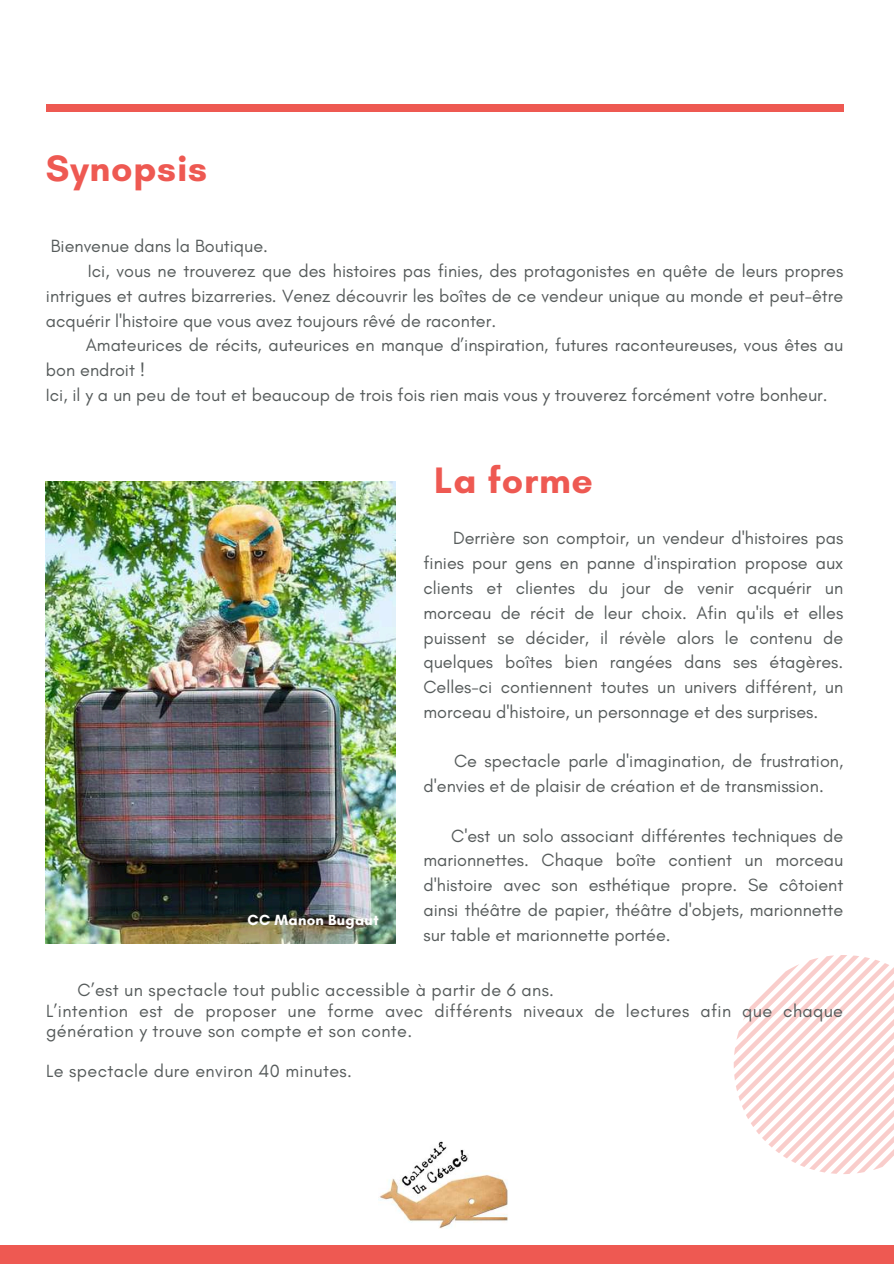
<style>
.page{position:relative;width:894px;height:1264px;background:#fff}
.page>*{position:absolute;margin:0;border:0;box-sizing:border-box;transform-origin:0 0}
.t1{font:700 37.5px "Glacial Indifference";letter-spacing:.02em;color:#ee5952}
.t2{font:18px/24.8px "Glacial Indifference";color:#565b5b;text-align:justify}
.t3{font:18px/20.2px "Glacial Indifference";letter-spacing:.02em;color:#565b5b}
.t4{font:700 15px "Glacial Indifference";letter-spacing:.02em;color:#fffffe}
</style>
<div class="page">
<img style="left:46px;top:481px;width:349px;height:462px">
<div style="left:0;top:1245px;width:893px;height:18px;background:#ee5952"></div>
<div style="left:46px;top:104px;width:796px;height:8px;background:#ee5952"></div>
<svg style="left:733px;top:955px;width:160px;height:219px"></svg>
<img style="left:378px;top:1141px;width:130px;height:87px">
<h1 class="t1" style="left:46px;top:145px;width:163px">Synopsis</h1>
<p class="t2" style="left:51px;top:234px;width:218px">Bienvenue dans la Boutique.</p>
<p class="t2" style="left:88px;top:258px;width:756px">Ici, vous ne trouverez que des histoires pas finies, des protagonistes en quête de leurs propres</p>
<p class="t2" style="left:46px;top:283px;width:798px">intrigues et autres bizarreries. Venez découvrir les boîtes de ce vendeur unique au monde et peut-être</p>
<p class="t2" style="left:46px;top:308px;width:451px">acquérir l'histoire que vous avez toujours rêvé de raconter.</p>
<p class="t2" style="left:86px;top:333px;width:758px">Amateurices de récits, auteurices en manque d’inspiration, futures raconteureuses, vous êtes au</p>
<p class="t2" style="left:46px;top:357px;width:101px">bon endroit !</p>
<p class="t2" style="left:46px;top:382px;width:783px">Ici, il y a un peu de tout et beaucoup de trois fois rien mais vous y trouverez forcément votre bonheur.</p>
<p class="t4" style="left:247px;top:911px;width:132px">CC Manon Bugaut</p>
<h1 class="t1" style="left:434px;top:457px;width:160px">La forme</h1>
<p class="t2" style="left:423px;top:526px;width:421px;text-indent:30px">Derrière son comptoir, un vendeur d'histoires pas finies pour gens en panne d'inspiration propose aux clients et clientes du jour de venir acquérir un morceau de récit de leur choix. Afin qu'ils et elles puissent se décider, il révèle alors le contenu de quelques boîtes bien rangées dans ses étagères.<br>Celles-ci contiennent toutes un univers différent, un morceau d'histoire, un personnage et des surprises.</p>
<p class="t2" style="left:423px;top:748px;width:421px;text-indent:31px">Ce spectacle parle d'imagination, de frustration, d'envies et de plaisir de création et de transmission.</p>
<p class="t2" style="left:423px;top:823px;width:421px;text-indent:28px">C'est un solo associant différentes techniques de marionnettes. Chaque boîte contient un morceau d'histoire avec son esthétique propre. Se côtoient ainsi théâtre de papier, théâtre d'objets, marionnette sur table et marionnette portée.</p>
<p class="t3" style="left:46px;top:980px;width:798px;text-indent:31px">C’est un spectacle tout public accessible à partir de 6 ans.<br>L’intention est de proposer une forme avec différents niveaux de lectures afin que chaque génération y trouve son compte et son conte.</p>
<p class="t3" style="left:46px;top:1061px;width:307px">Le spectacle dure environ 40 minutes.</p>
</div>
